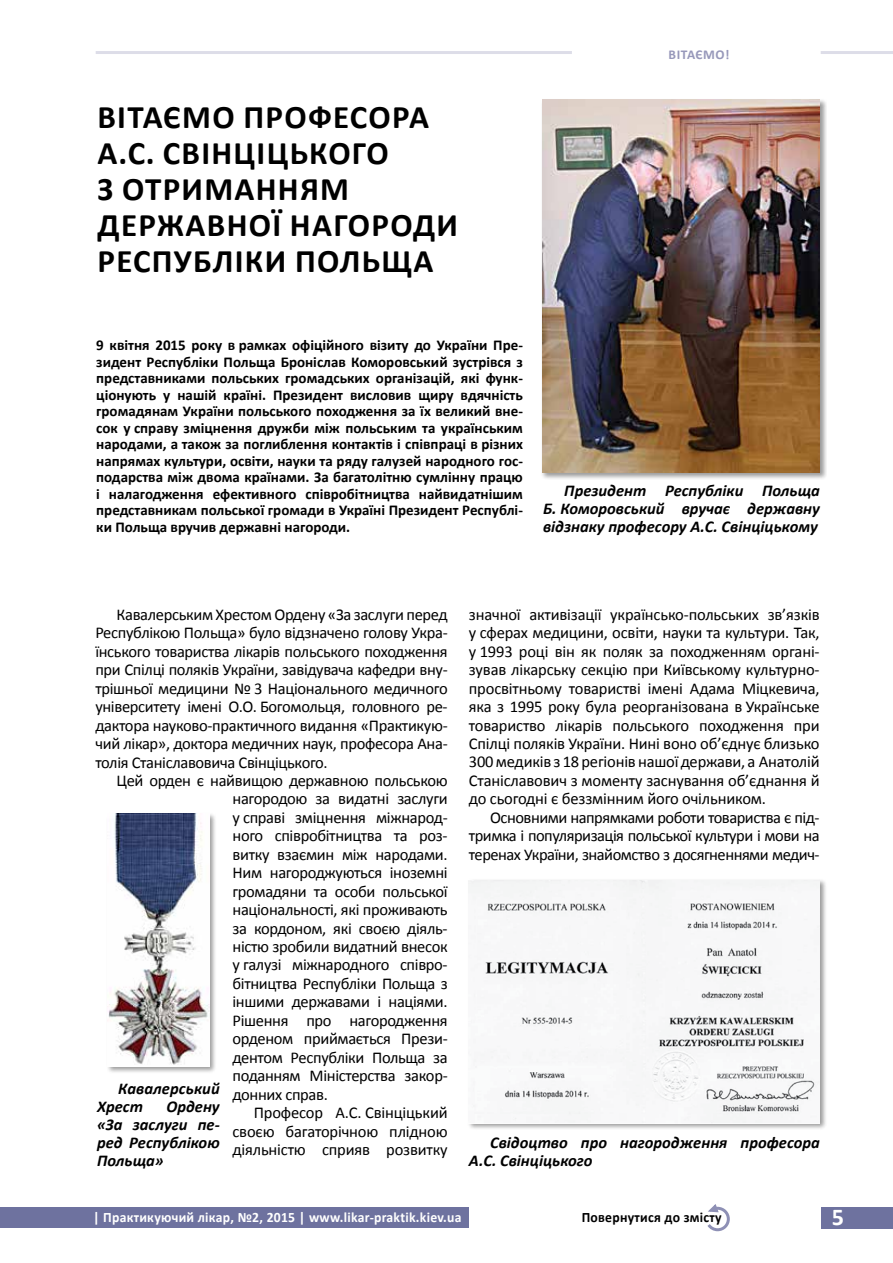
<style>
.page{position:relative;width:893px;height:1263px;background:#fff}
.page>*{position:absolute;margin:0;border:0;box-sizing:border-box;transform-origin:0 0}
.t1{font:700 33px/36px "Calibri";letter-spacing:.04em;color:#000}
.t2{font:700 24.15px "Calibri";color:#fff}
.t3{font:16.5px/18.5px "Calibri";letter-spacing:-.02em;color:#000;text-align:justify}
.t4{font:italic 700 16.5px/18px "Calibri";color:#000}
.t5{font:700 15px/16.5px "Calibri";color:#000;text-align:justify}
.t6{font:700 14.4px "Calibri";letter-spacing:.02em;color:#fff;scale:.95 1}
.t7{font:700 14.4px "Calibri";letter-spacing:.02em;color:#000;scale:.95 1}
.t8{font:700 13.5px "Calibri";letter-spacing:.04em;color:#9798ba}
</style>
<div class="page">
<hr style="left:96px;top:51px;width:476px;height:3px;background:#8e90b5">
<div style="left:0;top:1207px;width:469px;height:20px;background:#6e729f"></div>
<div style="left:821px;top:1207px;width:72px;height:21px;background:#6e729f"></div>
<hr style="left:821px;top:51px;width:72px;height:3px;background:#8e90b5">
<svg style="left:707px;top:1204px;width:23px;height:28px"></svg>
<div style="left:540px;top:98px;width:287px;height:382px;background:#000;opacity:.4"></div>
<img style="left:542px;top:100px;width:278px;height:372px">
<div style="left:106px;top:812px;width:111px;height:262px;background:#000;opacity:.4"></div>
<img style="left:107px;top:813px;width:103px;height:253px">
<div style="left:467px;top:878px;width:360px;height:253px;background:#000;opacity:.4"></div>
<img style="left:469px;top:880px;width:351px;height:243px">
<h1 class="t1" style="left:98px;top:99px;width:362px">ВІТАЄМО ПРОФЕСОРА<br>А.С. СВІНЦІЦЬКОГО<br>З ОТРИМАННЯМ<br>ДЕРЖАВНОЇ НАГОРОДИ<br>РЕСПУБЛІКИ ПОЛЬЩА</h1>
<p class="t8" style="left:669px;top:46px;width:62px">ВІТАЄМО!</p>
<p class="t5" style="left:96px;top:337px;width:428px">9 квітня 2015 року в рамках офіційного візиту до України Пре&shy;зидент Республіки Польща Броніслав Коморовський зустрівся з представниками польських громадських організацій, які функ&shy;ціонують у нашій країні. Президент висловив щиру вдячність громадянам України польського походження за їх великий вне&shy;сок у справу зміцнення дружби між польським та українським народами, а також за поглиблення контактів і співпраці в різних напрямах культури, освіти, науки та ряду галузей народного гос&shy;подарства між двома країнами. За багатолітню сумлінну працю і налагодження ефективного співробітництва найвидатнішим представникам польської громади в Україні Президент Республі&shy;ки Польща вручив державні нагороди.</p>
<p class="t4" style="left:543px;top:481px;width:278px;text-align:justify;text-indent:21px">Президент Республіки Польща Б. Коморовський вручає державну відзнаку професору А.С. Свінціцькому</p>
<p class="t3" style="left:95px;top:605px;width:354px;text-indent:21px">Кавалерським Хрестом Ордену «За заслуги перед Республікою Польща» було відзначено голову Укра&shy;їнського товариства лікарів польського походження при Спілці поляків України, завідувача кафедри вну&shy;трішньої медицини № 3 Національного медичного університету імені О.О. Богомольця, головного ре&shy;дактора науково-практичного видання «Практикую&shy;чий лікар», доктора медичних наук, професора Ана&shy;толія Станіславовича Свінціцького.</p>
<p class="t3" style="left:232px;top:771px;width:217px;text-indent:-116px">Цей орден є найвищою державною польською нагородою за видатні заслуги у справі зміцнення міжнарод&shy;ного співробітництва та роз&shy;витку взаємин між народами.<br>Ним нагороджуються іноземні громадяни та особи польської національності, які проживають за кордоном, які своєю діяль&shy;ністю зробили видатний внесок у галузі міжнародного співро&shy;бітництва Республіки Польща з іншими державами і націями.<br>Рішення про нагородження орденом приймається Прези&shy;дентом Республіки Польща за поданням Міністерства закор&shy;донних справ.</p>
<p class="t3" style="left:232px;top:1103px;width:217px;text-indent:21px">Професор А.С. Свінціцький своєю багаторічною плідною діяльністю сприяв розвитку</p>
<p class="t4" style="left:97px;top:1080px;width:124px;text-indent:21px">Кавалерський<br>Хрест</p>
<p class="t4" style="left:97px;top:1098px;width:124px;text-align:justify;text-indent:69px">Ордену «За заслуги пе&shy;ред Республікою Польща»</p>
<p class="t3" style="left:469px;top:605px;width:352px">значної активізації українсько-польських зв’язків у сферах медицини, освіти, науки та культури. Так, у 1993 році він як поляк за походженням органі&shy;зував лікарську секцію при Київському культурно&shy;просвітньому товаристві імені Адама Міцкевича, яка з 1995 року була реорганізована в Українське товариство лікарів польського походження при Спілці поляків України. Нині воно об’єднує близько 300 медиків з 18 регіонів нашої держави, а Анатолій Станіславович з моменту заснування об’єднання й до сьогодні є беззмінним його очільником.</p>
<p class="t3" style="left:469px;top:808px;width:352px;text-indent:21px">Основними напрямками роботи товариства є під&shy;тримка і популяризація польської культури і мови на теренах України, знайомство з досягненнями медич-</p>
<p class="t4" style="left:469px;top:1134px;width:352px;text-indent:21px">Свідоцтво про нагородження професора<br>А.С. Свінціцького</p>
<p class="t6" style="left:93px;top:1208px;width:389px">| Практикуючий лікар, №2, 2015 | www.likar-praktik.kiev.ua</p>
<p class="t7" style="left:582px;top:1208px;width:149px">Повернутися до змісту</p>
<h2 class="t2" style="left:832px;top:1202px;width:14px">5</h2>
</div>
